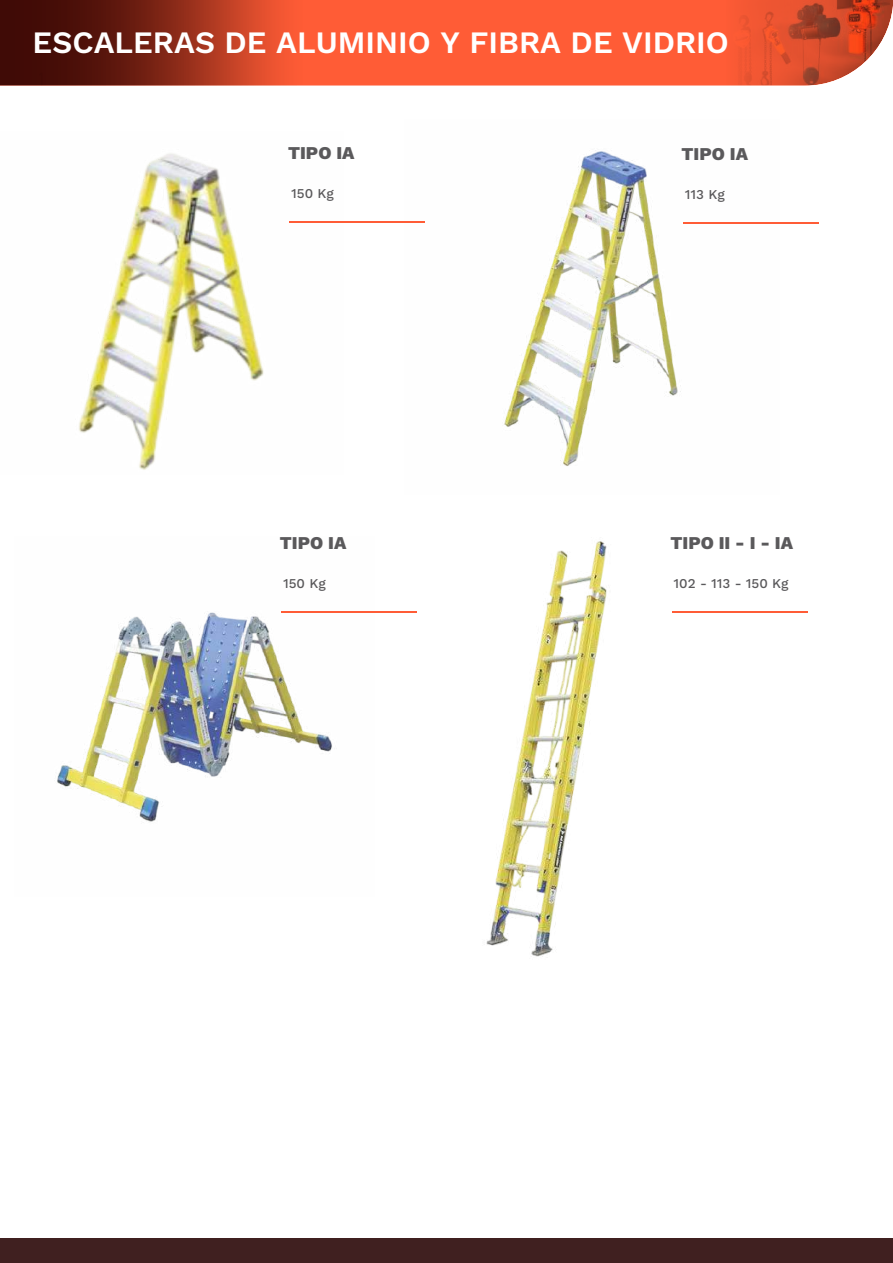
<style>
.page{position:relative;width:893px;height:1263px;background:#fff}
.page>*{position:absolute;margin:0;border:0;box-sizing:border-box;transform-origin:0 0}
.t1{font:600 31.05px "Work Sans";color:#fff}
.t2{font:800 18px "Work Sans";color:#5a595b}
.t3{font:500 13.5px "Work Sans";color:#5a595b}
</style>
<div class="page">
<div style="left:0;top:1238px;width:893px;height:25px;background:#402020"></div>
<img style="left:57px;top:612px;width:234px;height:210px">
<img style="left:79px;top:153px;width:264px;height:317px">
<img style="left:405px;top:150px;width:276px;height:316px">
<img style="left:291px;top:541px;width:316px;height:416px">
<hr style="left:289px;top:222px;width:136px;height:1px;background:#ff5c36">
<hr style="left:683px;top:222px;width:135px;height:2px;background:#ff5c36">
<hr style="left:281px;top:611px;width:136px;height:2px;background:#ff5c36">
<hr style="left:672px;top:611px;width:135px;height:2px;background:#ff5c36">
<svg style="left:0;top:0;width:893px;height:86px;background:#ce4a2d"></svg>
<p class="t1" style="left:33px;top:25px;width:698px">ESCALERAS DE ALUMINIO Y FIBRA DE VIDRIO</p>
<p class="t2" style="left:288px;top:143px;width:68px">TIPO IA</p>
<p class="t3" style="left:291px;top:188px;width:44px">150 Kg</p>
<p class="t2" style="left:280px;top:533px;width:68px">TIPO IA</p>
<p class="t3" style="left:283px;top:578px;width:44px">150 Kg</p>
<p class="t2" style="left:681px;top:144px;width:68px">TIPO IA</p>
<p class="t3" style="left:685px;top:189px;width:42px">113 Kg</p>
<p class="t2" style="left:670px;top:533px;width:124px">TIPO II - I - IA</p>
<p class="t3" style="left:674px;top:578px;width:117px">102 - 113 - 150 Kg</p>
</div>
